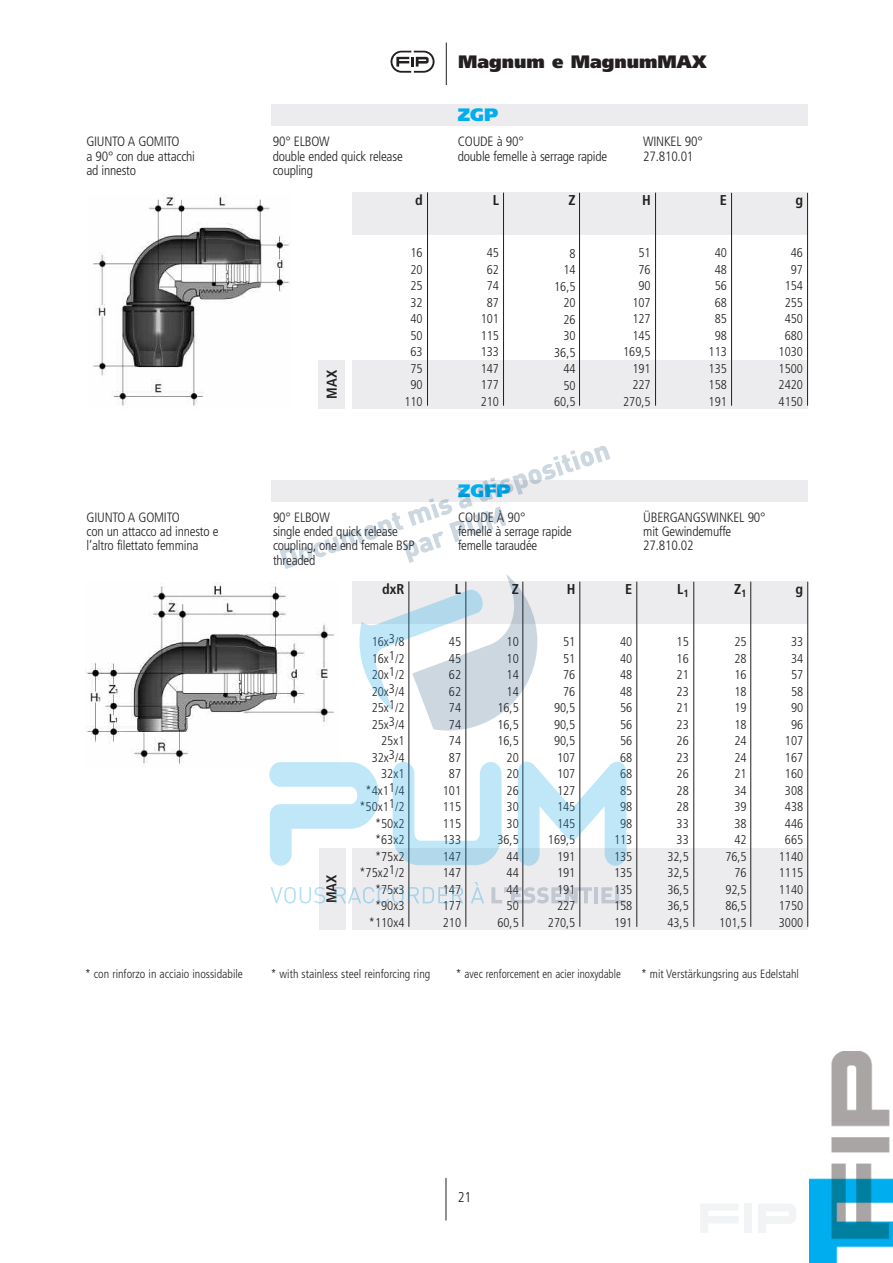
<style>
.page{position:relative;width:893px;height:1263px;background:#fff}
.page>*{position:absolute;margin:0;border:0;box-sizing:border-box;transform-origin:0 0}
.t1{font:900 18px "Frutiger LT Std";color:#231f20}
.t2{font:900 18px "Frutiger LT Std";color:#00aeef}
.t3{font:700 condensed 14.25px "Frutiger LT Std";color:#231f20}
.t4{font:300 condensed 14.25px "Frutiger LT Std";color:#231f20}
.t5{font:300 condensed 13.5px/14.2px "Frutiger LT Std";letter-spacing:-.015em;color:#231f20}
.t6{font:300 condensed 12.75px/16.5px "Frutiger LT Std";color:#231f20;text-align:right}
.t7{font:300 condensed 12px "Frutiger LT Std";color:#231f20}
</style>
<div class="page">
<hr style="left:446px;top:43px;width:1px;height:42px;background:#231f20">
<svg style="left:391px;top:51px;width:44px;height:22px"></svg>
<svg style="left:700px;top:1204px;width:38px;height:29px"></svg>
<div style="left:744px;top:1203px;width:8px;height:30px;background:#f2f3f4"></div>
<svg style="left:758px;top:1204px;width:38px;height:29px"></svg>
<img style="left:810px;top:1052px;width:83px;height:211px">
<hr style="left:446px;top:1178px;width:1px;height:42px;background:#231f20">
<div style="left:271px;top:105px;width:536px;height:21px;background:#ececee"></div>
<div style="left:352px;top:192px;width:455px;height:43px;background:#ececee"></div>
<div style="left:352px;top:360px;width:455px;height:49px;background:#ececee"></div>
<div style="left:318px;top:360px;width:27px;height:49px;background:#ececee"></div>
<hr style="left:503px;top:193px;width:1px;height:213px;background:#231f20">
<hr style="left:579px;top:193px;width:1px;height:213px;background:#231f20">
<hr style="left:655px;top:193px;width:1px;height:213px;background:#231f20">
<hr style="left:731px;top:193px;width:1px;height:213px;background:#231f20">
<hr style="left:807px;top:193px;width:1px;height:213px;background:#231f20">
<hr style="left:427px;top:192px;width:1px;height:214px;background:#231f20">
<img style="left:92px;top:195px;width:198px;height:213px">
<div style="left:352px;top:848px;width:456px;height:81px;background:#ececee"></div>
<div style="left:319px;top:848px;width:27px;height:81px;background:#ececee"></div>
<div style="left:271px;top:480px;width:537px;height:21px;background:#ececee"></div>
<div style="left:352px;top:581px;width:456px;height:43px;background:#ececee"></div>
<hr style="left:465px;top:582px;width:1px;height:345px;background:#231f20">
<hr style="left:522px;top:582px;width:1px;height:345px;background:#231f20">
<hr style="left:693px;top:582px;width:1px;height:345px;background:#231f20">
<hr style="left:807px;top:582px;width:1px;height:345px;background:#231f20">
<hr style="left:408px;top:581px;width:1px;height:346px;background:#231f20">
<hr style="left:579px;top:582px;width:1px;height:345px;background:#231f20">
<hr style="left:636px;top:582px;width:1px;height:345px;background:#231f20">
<hr style="left:750px;top:582px;width:1px;height:345px;background:#231f20">
<img style="left:85px;top:582px;width:194px;height:183px">
<svg style="left:279px;top:446px;width:331px;height:285px"></svg>
<svg style="left:269px;top:762px;width:110px;height:104px"></svg>
<svg style="left:393px;top:762px;width:109px;height:103px"></svg>
<svg style="left:518px;top:762px;width:108px;height:104px"></svg>
<svg style="left:491px;top:887px;width:101px;height:16px"></svg>
<hr style="left:594px;top:887px;width:4px;height:16px;background:#c2c8d2">
<svg style="left:601px;top:887px;width:25px;height:16px"></svg>
<svg style="left:270px;top:887px;width:55px;height:16px"></svg>
<svg style="left:335px;top:887px;width:128px;height:16px"></svg>
<svg style="left:471px;top:882px;width:13px;height:21px"></svg>
<h1 class="t1" style="left:458px;top:55px;width:250px">Magnum e MagnumMAX</h1>
<h1 class="t2" style="left:458px;top:108px;width:42px">ZGP</h1>
<p class="t5" style="left:86px;top:136px;width:110px">GIUNTO A GOMITO<br>a 90° con due attacchi ad innesto</p>
<p class="t5" style="left:273px;top:136px;width:131px">90° ELBOW<br>double ended quick release coupling</p>
<p class="t5" style="left:458px;top:136px;width:151px">COUDE à 90°<br>double femelle à serrage rapide</p>
<p class="t5" style="left:643px;top:136px;width:61px">WINKEL 90°<br>27.810.01</p>
<p class="t3" style="left:415px;top:194px;width:9px">d</p>
<p class="t3" style="left:493px;top:194px;width:8px">L</p>
<p class="t3" style="left:568px;top:195px;width:9px">Z</p>
<p class="t3" style="left:642px;top:194px;width:10px">H</p>
<p class="t3" style="left:720px;top:194px;width:9px">E</p>
<p class="t3" style="left:795px;top:194px;width:9px">g</p>
<p class="t3" style="left:326px;top:398px;width:30px;rotate:-90deg">MAX</p>
<p class="t6" style="left:404px;top:245px;width:20px;text-align:center">16<br>20<br>25<br>32<br>40<br>50<br>63<br>75<br>90<br>110</p>
<p class="t6" style="left:481px;top:246px;width:20px;text-align:center">45<br>62<br>74<br>87<br>101<br>115<br>133<br>147<br>177<br>210</p>
<p class="t6" style="left:554px;top:246px;width:23px">8<br>14<br>16,5<br>20<br>26<br>30<br>36,5<br>44<br>50<br>60,5</p>
<p class="t6" style="left:623px;top:246px;width:29px">51<br>76<br>90<br>107<br>127<br>145<br>169,5<br>191<br>227<br>270,5</p>
<p class="t6" style="left:708px;top:246px;width:20px;text-align:center">40<br>48<br>56<br>68<br>85<br>98<br>113<br>135<br>158<br>191</p>
<p class="t6" style="left:779px;top:246px;width:26px">46<br>97<br>154<br>255<br>450<br>680<br>1030<br>1500<br>2420<br>4150</p>
<h1 class="t2" style="left:458px;top:483px;width:54px">ZGFP</h1>
<p class="t5" style="left:87px;top:511px;width:134px">GIUNTO A GOMITO<br>con un attacco ad innesto e l’altro filettato femmina</p>
<p class="t5" style="left:273px;top:511px;width:143px">90° ELBOW<br>single ended quick release coupling, one end female BSP threaded</p>
<p class="t5" style="left:458px;top:511px;width:115px">COUDE À 90°<br>femelle à serrage rapide femelle taraudée</p>
<p class="t5" style="left:643px;top:511px;width:124px">ÜBERGANGSWINKEL 90° mit Gewindemuffe<br>27.810.02</p>
<p class="t3" style="left:382px;top:583px;width:24px">dxR</p>
<p class="t3" style="left:455px;top:583px;width:8px">L</p>
<p class="t3" style="left:512px;top:583px;width:9px">Z</p>
<p class="t3" style="left:567px;top:583px;width:10px">H</p>
<p class="t3" style="left:625px;top:583px;width:9px">E</p>
<p class="t3" style="left:677px;top:583px;width:13px">L<sub>1</sub></p>
<p class="t3" style="left:734px;top:583px;width:14px">Z<sub>1</sub></p>
<p class="t3" style="left:796px;top:583px;width:9px">g</p>
<p class="t3" style="left:326px;top:903px;width:30px;rotate:-90deg">MAX</p>
<p class="t6" style="left:359px;top:635px;width:46px">16x3/8<br>16x1/2<br>20x1/2<br>20x3/4<br>25x1/2<br>25x3/4<br>25x1<br>32x3/4<br>32x1 *4x11/4 *50x11/2 *50x2 *63x2 *75x2 *75x21/2 *75x3 *90x3 *110x4</p>
<p class="t6" style="left:443px;top:635px;width:20px;text-align:center">45<br>45<br>62<br>62<br>74<br>74<br>74<br>87<br>87<br>101<br>115<br>115<br>133<br>147<br>147<br>147<br>177<br>210</p>
<p class="t6" style="left:497px;top:635px;width:23px">10<br>10<br>14<br>14<br>16,5<br>16,5<br>16,5<br>20<br>20<br>26<br>30<br>30<br>36,5<br>44<br>44<br>44<br>50<br>60,5</p>
<p class="t6" style="left:548px;top:635px;width:29px">51<br>51<br>76<br>76<br>90,5<br>90,5<br>90,5<br>107<br>107<br>127<br>145<br>145<br>169,5<br>191<br>191<br>191<br>227<br>270,5</p>
<p class="t6" style="left:614px;top:635px;width:20px;text-align:center">40<br>40<br>48<br>48<br>56<br>56<br>56<br>68<br>68<br>85<br>98<br>98<br>113<br>135<br>135<br>135<br>158<br>191</p>
<p class="t6" style="left:667px;top:635px;width:23px">15<br>16<br>21<br>23<br>21<br>23<br>26<br>23<br>26<br>28<br>28<br>33<br>33<br>32,5<br>32,5<br>36,5<br>36,5<br>43,5</p>
<p class="t6" style="left:719px;top:635px;width:29px">25<br>28<br>16<br>18<br>19<br>18<br>24<br>24<br>21<br>34<br>39<br>38<br>42<br>76,5<br>76<br>92,5<br>86,5<br>101,5</p>
<p class="t6" style="left:779px;top:635px;width:26px">33<br>34<br>57<br>58<br>90<br>96<br>107<br>167<br>160<br>308<br>438<br>446<br>665<br>1140<br>1115<br>1140<br>1750<br>3000</p>
<p class="t7" style="left:85px;top:969px;width:159px">* con rinforzo in acciaio inossidabile</p>
<p class="t7" style="left:271px;top:969px;width:161px">* with stainless steel reinforcing ring</p>
<p class="t7" style="left:641px;top:969px;width:159px">* mit Verstärkungsring aus Edelstahl</p>
<p class="t7" style="left:456px;top:969px;width:167px">* avec renforcement en acier inoxydable</p>
<p class="t4" style="left:458px;top:1191px;width:15px">21</p>
</div>
